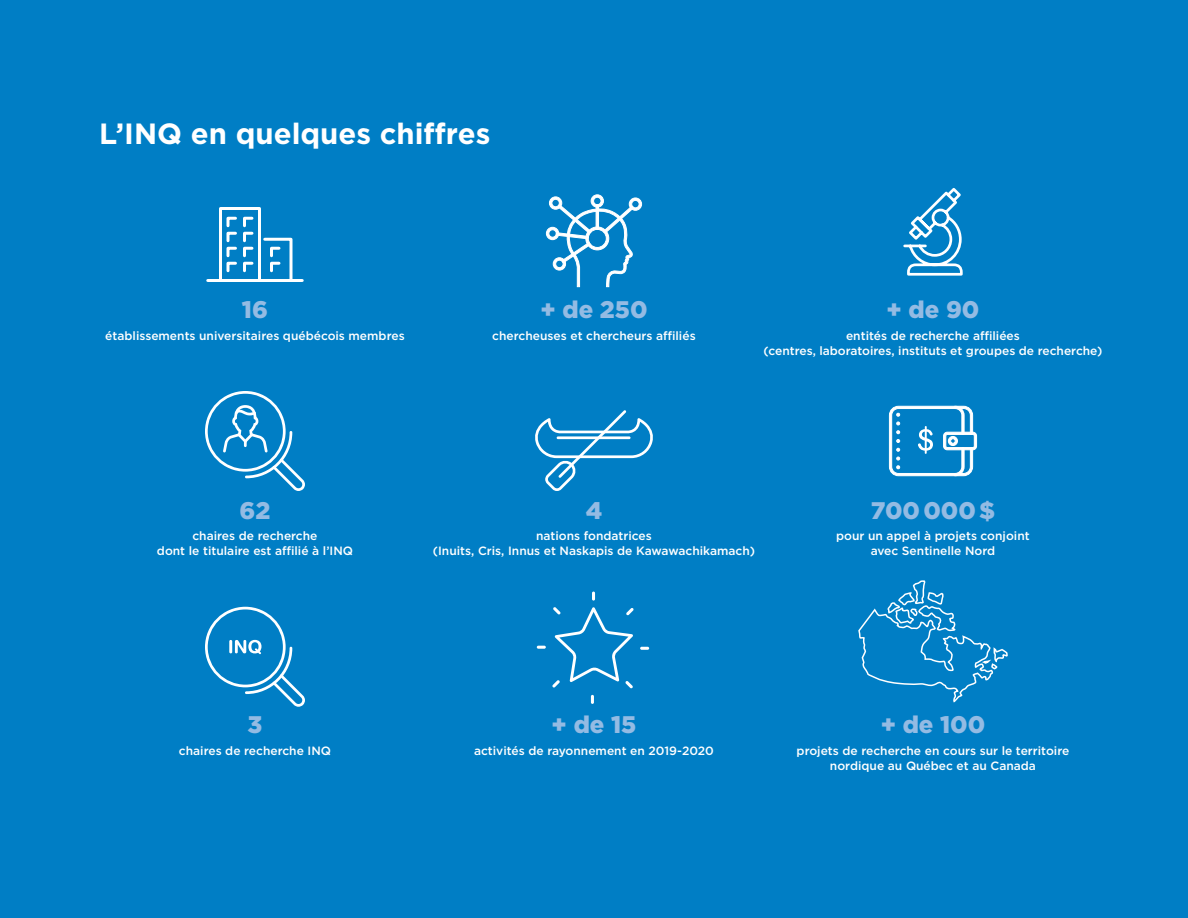
<style>
.page{position:relative;width:1188px;height:918px;background:#007ec5}
.page>*{position:absolute;margin:0;border:0;box-sizing:border-box;transform-origin:0 0}
.Titre_20pts{font:700 29.25px "Gotham";color:#fff}
.t1{font:900 24px "Gotham";color:#94bbe3}
.t2{font:500 12px/15px "Gotham";color:#fff;text-align:center}
</style>
<div class="page">
<svg style="left:206px;top:207px;width:98px;height:75px"></svg>
<svg style="left:546px;top:194px;width:96px;height:93px"></svg>
<svg style="left:903px;top:188px;width:60px;height:88px"></svg>
<svg style="left:889px;top:406px;width:88px;height:70px"></svg>
<svg style="left:205px;top:391px;width:100px;height:100px"></svg>
<svg style="left:535px;top:410px;width:118px;height:81px"></svg>
<svg style="left:205px;top:607px;width:100px;height:100px"></svg>
<svg style="left:858px;top:580px;width:150px;height:122px"></svg>
<svg style="left:592px;top:592px;width:3px;height:9px"></svg>
<svg style="left:537px;top:646px;width:9px;height:3px"></svg>
<svg style="left:591px;top:695px;width:3px;height:9px"></svg>
<svg style="left:640px;top:647px;width:9px;height:3px"></svg>
<svg style="left:552px;top:607px;width:82px;height:81px"></svg>
<p class="Titre_20pts" style="left:99px;top:114px;width:393px">L’INQ en quelques chiffres</p>
<p class="t1" style="left:242px;top:293px;width:28px">16</p>
<p class="t2" style="left:105px;top:328px;width:301px">établissements universitaires québécois membres</p>
<p class="t1" style="left:540px;top:293px;width:109px">+ de 250</p>
<p class="t2" style="left:492px;top:328px;width:205px">chercheuses et chercheurs affiliés</p>
<p class="t1" style="left:887px;top:293px;width:94px">+ de 90</p>
<p class="t2" style="left:763px;top:328px;width:340px">entités de recherche affiliées<br>(centres, laboratoires, instituts et groupes de recherche)</p>
<p class="t1" style="left:240px;top:493px;width:32px">62</p>
<p class="t2" style="left:157px;top:528px;width:198px">chaires de recherche<br>dont le titulaire est affilié à l’INQ</p>
<p class="t1" style="left:586px;top:493px;width:18px">4</p>
<p class="t2" style="left:433px;top:528px;width:324px">nations fondatrices<br>(Inuits, Cris, Innus et Naskapis de Kawawachikamach)</p>
<p class="t1" style="left:871px;top:493px;width:126px">700 000 $</p>
<p class="t2" style="left:836px;top:528px;width:195px">pour un appel à projets conjoint avec Sentinelle Nord</p>
<p class="t1" style="left:248px;top:708px;width:16px">3</p>
<p class="t2" style="left:179px;top:743px;width:154px">chaires de recherche INQ</p>
<p class="t1" style="left:552px;top:708px;width:86px">+ de 15</p>
<p class="t2" style="left:474px;top:743px;width:241px">activités de rayonnement en 2019-2020</p>
<p class="t1" style="left:881px;top:708px;width:106px">+ de 100</p>
<p class="t2" style="left:797px;top:743px;width:274px">projets de recherche en cours sur le territoire nordique au Québec et au Canada</p>
</div>
